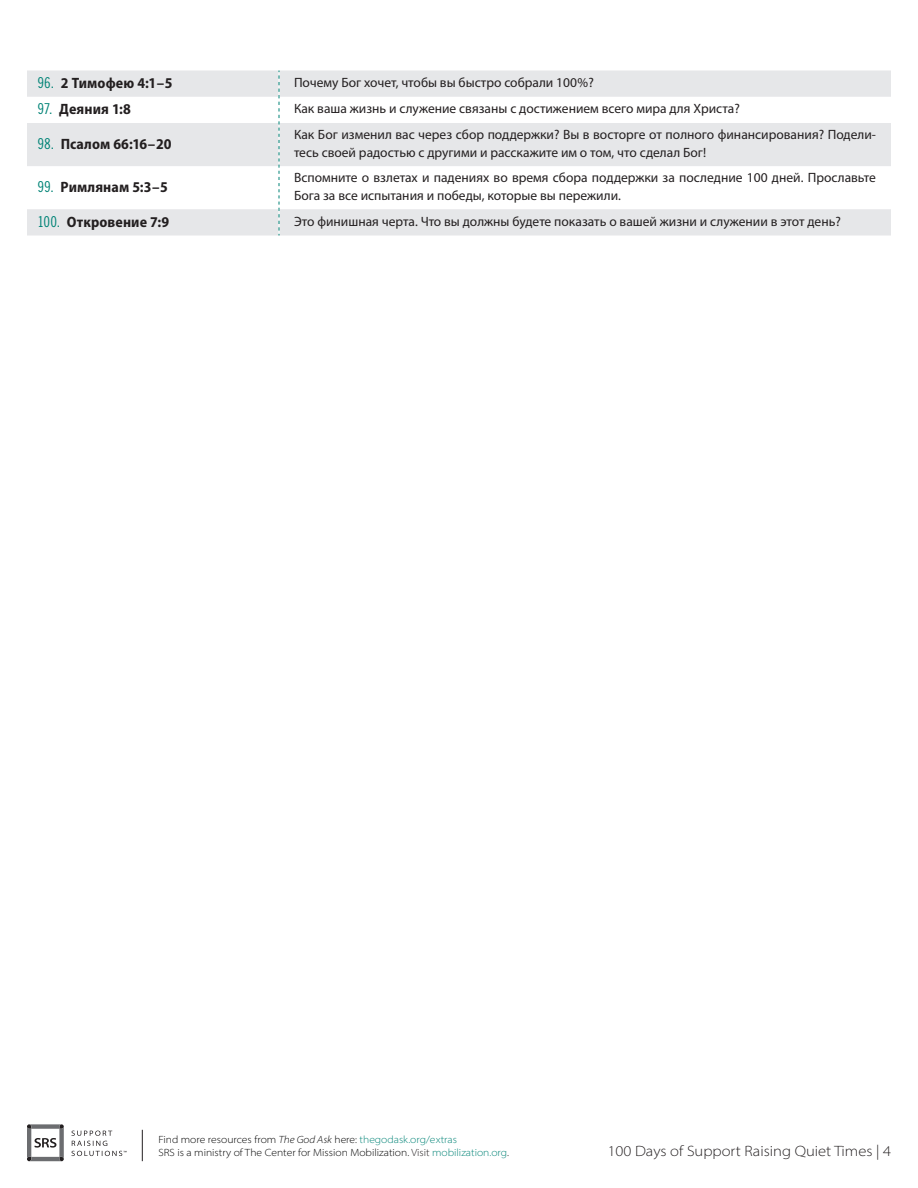
<style>
.page{position:relative;width:918px;height:1188px;background:#fff}
.page>*{position:absolute;margin:0;border:0;box-sizing:border-box;transform-origin:0 0}
.t1{font:700 semi-condensed 15px "Myriad Pro";letter-spacing:.005em;color:#231f20}
.t2{font:300 semi-expanded 15px "Myriad Pro";color:#231f20}
.Questions{font:13.5px/18px "Myriad Pro";color:#231f20}
.t3{font:300 semi-expanded 10.5px/12.6px "Myriad Pro";color:#000}
.s1{font-family:"Trade Gothic LT Std Cn 18";font-weight:400;font-stretch:normal;color:#008376}
.s2{font-style:italic}
.s3{color:#008376}
.s4{color:#231f20}
</style>
<div class="page">
<hr style="left:142px;top:1130px;width:1px;height:31px;background:#231f20">
<svg style="left:28px;top:1161px;width:35px;height:1px"></svg>
<svg style="left:27px;top:1124px;width:100px;height:37px"></svg>
<svg style="left:27px;top:70px;width:864px;height:166px;fill:#e6e7e9"></svg>
<svg style="left:279px;top:70px;width:1px;height:166px"></svg>
<p class="t1" style="left:38px;top:73px;width:137px"><span class="s1">96.</span> 2 Тимофею 4:1–5</p>
<p class="Questions" style="left:294px;top:73px;width:301px">Почему Бог хочет, чтобы вы быстро собрали 100%?</p>
<p class="t1" style="left:38px;top:99px;width:95px"><span class="s1">97.</span> Деяния 1:8</p>
<p class="Questions" style="left:294px;top:100px;width:447px">Как ваша жизнь и служение связаны с достижением всего мира для Христа?</p>
<p class="t1" style="left:38px;top:134px;width:135px"><span class="s1">98.</span> Псалом 66:16–20</p>
<p class="Questions" style="left:294px;top:125px;width:584px">Как Бог изменил вас через сбор поддержки? Вы в восторге от полного финансирования? Подели&shy;тесь своей радостью с другими и расскажите им о том, что сделал Бог!</p>
<p class="t1" style="left:38px;top:177px;width:132px"><span class="s1">99.</span> Римлянам 5:3–5</p>
<p class="Questions" style="left:294px;top:169px;width:583px">Вспомните о взлетах и падениях во время сбора поддержки за последние 100 дней. Прославьте<br>Бога за все испытания и победы, которые вы пережили.</p>
<p class="t1" style="left:38px;top:212px;width:133px"><span class="s1">100.</span> Откровение 7:9</p>
<p class="Questions" style="left:294px;top:212px;width:548px">Это финишная черта. Что вы должны будете показать о вашей жизни и служении в этот день?</p>
<p class="t3" style="left:158px;top:1133px;width:352px">Find more resources from <span class="s2">The God Ask</span> here: <span class="s3">thegodask.org/extras<br></span>SRS is a ministry of The Center for Mission Mobilization. <span class="s4">Visit</span> <span class="s3">mobilization.org</span>.</p>
<p class="t2" style="left:608px;top:1142px;width:285px">100 Days of Support Raising Quiet Times | 4</p>
</div>
